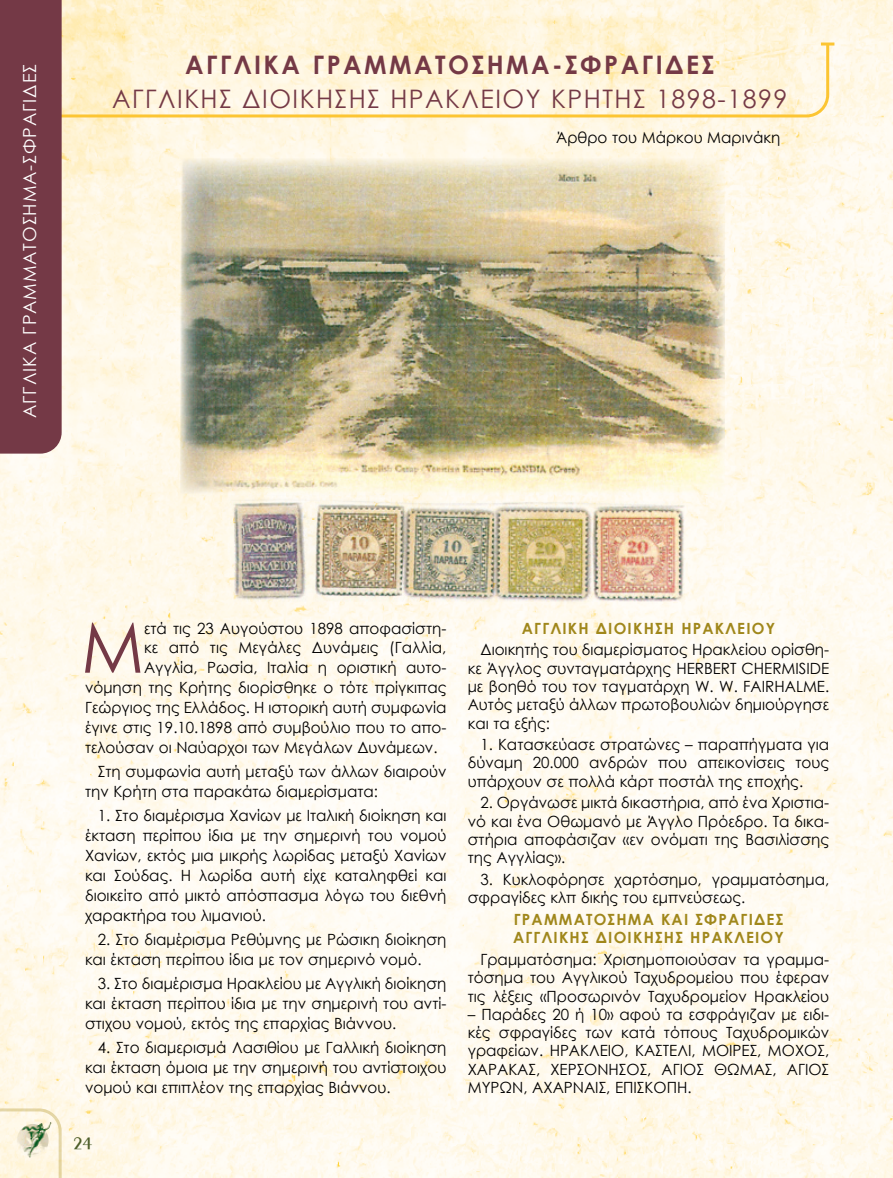
<style>
.page{position:relative;width:893px;height:1178px;background:#fff}
.page>*{position:absolute;margin:0;border:0;box-sizing:border-box;transform-origin:0 0}
.t1{font:69.75px "Century Gothic";color:#743946}
.t2{font:25.5px "Century Gothic";letter-spacing:.06em;color:#743946}
.t3{font:700 25.5px "Century Gothic";letter-spacing:.1em;color:#743946}
.t4{font:18px "Century Gothic";letter-spacing:.05em;color:#fff}
.t5{font:18px "UB Paris";color:#4d602c}
.t6{font:15.45px/18.3px "Century Gothic";color:#000;text-align:justify}
.t7{font:700 15.45px/18.3px "Century Gothic";letter-spacing:.08em;color:#a0871b}
</style>
<div class="page">
<img style="left:0;top:0;width:893px;height:1178px">
<svg style="left:62px;top:41px;width:769px;height:78px;background:#fef2d3"></svg>
<svg style="left:821px;top:43px;width:13px;height:3px"></svg>
<div style="left:0;top:0;width:62px;height:454px;background:#743946"></div>
<img style="left:180px;top:159px;width:545px;height:336px">
<img style="left:200px;top:495px;width:504px;height:117px">
<p class="t4" style="left:17px;top:418px;width:356px;rotate:-90deg">ΑΓΓΛΙΚΑ ΓΡΑΜΜΑΤΟΣΗΜΑ-ΣΦΡΑΓΙΔΕΣ</p>
<h2 class="t3" style="left:185px;top:46px;width:531px">ΑΓΓΛΙΚΑ ΓΡΑΜΜΑΤΟΣΗΜΑ-ΣΦΡΑΓΙΔΕΣ</h2>
<h2 class="t2" style="left:112px;top:81px;width:677px">ΑΓΓΛΙΚΗΣ ΔΙΟΙΚΗΣΗΣ ΗΡΑΚΛΕΙΟΥ ΚΡΗΤΗΣ 1898-1899</h2>
<p class="t6" style="left:556px;top:128px;width:226px">Άρθρο του Μάρκου Μαρινάκη</p>
<h1 class="t1" style="left:81px;top:599px;width:64px">Μ</h1>
<p class="t6" style="left:144px;top:619px;width:304px">ετά τις 23 Αυγούστου 1898 αποφασίστη-</p>
<p class="t6" style="left:144px;top:638px;width:304px">κε από τις Μεγάλες Δυνάμεις (Γαλλία,</p>
<p class="t6" style="left:144px;top:658px;width:304px">Αγγλία, Ρωσία, Ιταλία η οριστική αυτο-</p>
<p class="t6" style="left:85px;top:678px;width:363px">νόμηση της Κρήτης διορίσθηκε ο τότε πρίγκιπας</p>
<p class="t6" style="left:85px;top:698px;width:363px">Γεώργιος της Ελλάδος. Η ιστορική αυτή συμφωνία</p>
<p class="t6" style="left:85px;top:718px;width:363px">έγινε στις 19.10.1898 από συμβούλιο που το απο-</p>
<p class="t6" style="left:85px;top:738px;width:354px">τελούσαν οι Ναύαρχοι των Μεγάλων Δυνάμεων.</p>
<p class="t6" style="left:85px;top:761px;width:363px;line-height:20.1px;text-indent:13px">Στη συμφωνία αυτή μεταξύ των άλλων διαιρούν την Κρήτη στα παρακάτω διαμερίσματα:</p>
<p class="t6" style="left:85px;top:805px;width:363px;line-height:20.1px;text-indent:13px">1. Στο διαμέρισμα Χανίων με Ιταλική διοίκηση και έκταση περίπου ίδια με την σημερινή του νομού Χανίων, εκτός μια μικρής λωρίδας μεταξύ Χανίων και Σούδας. Η λωρίδα αυτή είχε καταληφθεί και διοικείτο από μικτό απόσπασμα λόγω του διεθνή χαρακτήρα του λιμανιού.</p>
<p class="t6" style="left:85px;top:929px;width:363px;line-height:20.1px;text-indent:13px">2. Στο διαμέρισμα Ρεθύμνης με Ρώσικη διοίκηση και έκταση περίπου ίδια με τον σημερινό νομό.</p>
<p class="t6" style="left:85px;top:973px;width:363px;line-height:20.1px;text-indent:13px">3. Στο διαμέρισμα Ηρακλείου με Αγγλική διοίκηση και έκταση περίπου ίδια με την σημερινή του αντί&shy;στιχου νομού, εκτός της επαρχίας Βιάννου.</p>
<p class="t6" style="left:85px;top:1037px;width:363px;line-height:20.1px;text-indent:13px">4. Στο διαμερισμά Λασιθίου με Γαλλική διοίκηση και έκταση όμοια με την σημερινή του αντίστοιχου νομού και επιπλέον της επαρχίας Βιάννου.</p>
<p class="t5" style="left:73px;top:1136px;width:21px">24</p>
<p class="t7" style="left:522px;top:618px;width:255px">ΑΓΓΛΙΚΗ ΔΙΟΙΚΗΣΗ ΗΡΑΚΛΕΙΟΥ</p>
<p class="t6" style="left:468px;top:640px;width:363px;text-indent:13px">Διοικητής του διαμερίσματος Ηρακλείου ορίσθη&shy;κε Άγγλος συνταγματάρχης HERBERT CHERMISIDE με βοηθό του τον ταγματάρχη W. W. FAIRHALME.<br>Αυτός μεταξύ άλλων πρωτοβουλιών δημιούργησε και τα εξής:</p>
<p class="t6" style="left:468px;top:735px;width:363px;text-indent:13px">1. Κατασκεύασε στρατώνες – παραπήγματα για δύναμη 20.000 ανδρών που απεικονίσεις τους υπάρχουν σε πολλά κάρτ ποστάλ της εποχής.</p>
<p class="t6" style="left:468px;top:793px;width:363px;text-indent:13px">2. Οργάνωσε μικτά δικαστήρια, από ένα Χριστια&shy;νό και ένα Οθωμανό με Άγγλο Πρόεδρο. Τα δικα&shy;στήρια αποφάσιζαν «εν ονόματι της Βασιλίσσης της Αγγλίας».</p>
<p class="t6" style="left:468px;top:870px;width:363px;text-indent:13px">3. Κυκλοφόρησε χαρτόσημο, γραμματόσημα, σφραγίδες κλπ δικής του εμπνεύσεως.</p>
<p class="t7" style="left:513px;top:909px;width:272px">ΓΡΑΜΜΑΤΟΣΗΜΑ ΚΑΙ ΣΦΡΑΓΙΔΕΣ<br>ΑΓΓΛΙΚΗΣ ΔΙΟΙΚΗΣΗΣ ΗΡΑΚΛΕΙΟΥ</p>
<p class="t6" style="left:468px;top:950px;width:363px;text-indent:13px">Γραμματόσημα: Χρισημοποιούσαν τα γραμμα&shy;τόσημα του Αγγλικού Ταχυδρομείου που έφεραν τις λέξεις «Προσωρινόν Ταχυδρομείον Ηρακλείου</p>
<p class="t6" style="left:468px;top:1005px;width:363px">– Παράδες 20 ή 10» αφού τα εσφράγιζαν με ειδι&shy;κές σφραγίδες των κατά τόπους Ταχυδρομικών γραφείων. ΗΡΑΚΛΕΙΟ, ΚΑΣΤΕΛΙ, ΜΟΙΡΕΣ, ΜΟΧΟΣ, ΧΑΡΑΚΑΣ, ΧΕΡΣΟΝΗΣΟΣ, ΑΓΙΟΣ ΘΩΜΑΣ, ΑΓΙΟΣ ΜΥΡΩΝ, ΑΧΑΡΝΑΙΣ, ΕΠΙΣΚΟΠΗ.</p>
</div>
